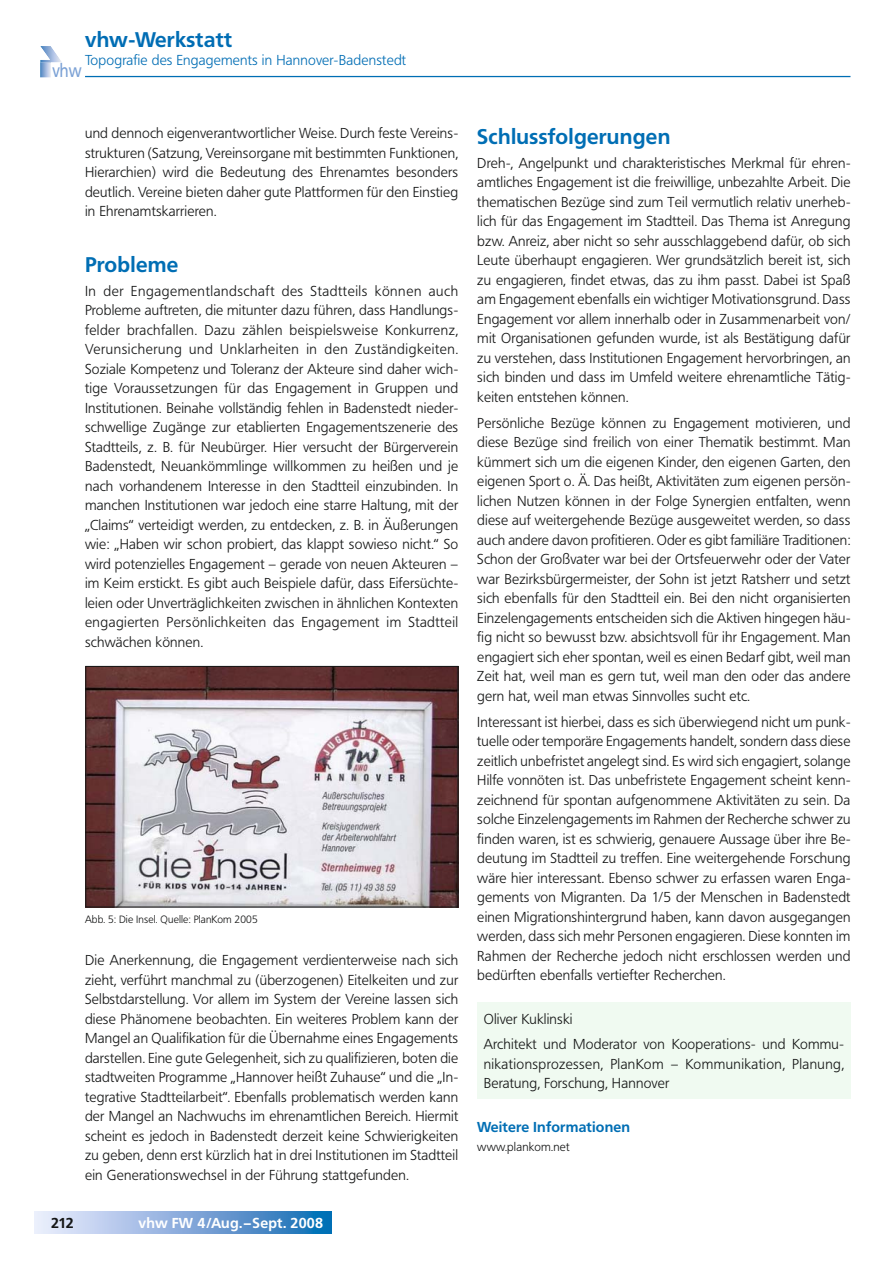
<style>
.page{position:relative;width:893px;height:1263px;background:#fff}
.page>*{position:absolute;margin:0;border:0;box-sizing:border-box;transform-origin:0 0}
.t1{font:700 21px "Frutiger BQ";letter-spacing:.015em;color:#006eb4}
.t2{font:700 21px "Frutiger BQ";letter-spacing:.015em;color:#006db4}
.t3{font:18.75px "Frutiger BQ";color:#7ba1d5;scale:.83 1}
.t4{font:300 14.25px/19.5px "Frutiger BQ";letter-spacing:.015em;color:#151616;text-align:justify}
.t5{font:300 14.25px "Frutiger BQ";letter-spacing:.015em;color:#006db4}
.t6{font:700 14.25px "Frutiger BQ";letter-spacing:.015em;color:#fff}
.t7{font:700 14.25px "Frutiger BQ";letter-spacing:.015em;color:#006eb4}
.t8{font:700 14.25px "Frutiger BQ";color:#151616}
.t9{font:300 12px "Frutiger BQ";letter-spacing:.015em;color:#151616}
.t10{font:300 10.5px "Frutiger BQ";letter-spacing:.01em;color:#151616}
</style>
<div class="page">
<svg style="left:34px;top:1212px;width:298px;height:21px;background:#82abd9"></svg>
<hr style="left:85px;top:76px;width:765px;height:1px;background:#006eb4">
<svg style="left:40px;top:46px;width:21px;height:32px"></svg>
<div style="left:477px;top:1002px;width:373px;height:97px;background:#f0faf1"></div>
<img style="left:88px;top:668px;width:368px;height:237px">
<div style="left:86px;top:666px;width:372px;height:241px;border:1px solid #151616"></div>
<h1 class="t2" style="left:85px;top:31px;width:148px">vhw-Werkstatt</h1>
<p class="t5" style="left:85px;top:55px;width:323px">Topografie des Engagements in Hannover-Badenstedt</p>
<h2 class="t3" style="left:52px;top:63px;width:37px">vhw</h2>
<p class="t4" style="left:85px;top:125px;width:375px">und dennoch eigenverantwortlicher Weise. Durch feste Vereins&shy;strukturen (Satzung, Vereinsorgane mit bestimmten Funktionen, Hierarchien) wird die Bedeutung des Ehrenamtes besonders deutlich. Vereine bieten daher gute Plattformen für den Einstieg in Ehrenamtskarrieren.</p>
<h1 class="t1" style="left:85px;top:256px;width:95px">Probleme</h1>
<p class="t4" style="left:85px;top:282px;width:375px">In der Engagementlandschaft des Stadtteils können auch Probleme auftreten, die mitunter dazu führen, dass Handlungs&shy;felder brachfallen. Dazu zählen beispielsweise Konkurrenz, Verunsicherung und Unklarheiten in den Zuständigkeiten.<br>Soziale Kompetenz und Toleranz der Akteure sind daher wich&shy;tige Voraussetzungen für das Engagement in Gruppen und Institutionen. Beinahe vollständig fehlen in Badenstedt nieder&shy;schwellige Zugänge zur etablierten Engagementszenerie des Stadtteils, z. B. für Neubürger. Hier versucht der Bürgerverein Badenstedt, Neuankömmlinge willkommen zu heißen und je nach vorhandenem Interesse in den Stadtteil einzubinden. In manchen Institutionen war jedoch eine starre Haltung, mit der „Claims“ verteidigt werden, zu entdecken, z. B. in Äußerungen wie: „Haben wir schon probiert, das klappt sowieso nicht.“ So wird potenzielles Engagement – gerade von neuen Akteuren – im Keim erstickt. Es gibt auch Beispiele dafür, dass Eifersüchte&shy;leien oder Unverträglichkeiten zwischen in ähnlichen Kontexten engagierten Persönlichkeiten das Engagement im Stadtteil schwächen können.</p>
<p class="t10" style="left:85px;top:916px;width:174px">Abb. 5: Die Insel. Quelle: PlanKom 2005</p>
<p class="t4" style="left:85px;top:952px;width:375px">Die Anerkennung, die Engagement verdienterweise nach sich zieht, verführt manchmal zu (überzogenen) Eitelkeiten und zur Selbstdarstellung. Vor allem im System der Vereine lassen sich diese Phänomene beobachten. Ein weiteres Problem kann der Mangel an Qualifikation für die Übernahme eines Engagements darstellen. Eine gute Gelegenheit, sich zu qualifizieren, boten die stadtweiten Programme „Hannover heißt Zuhause“ und die „In&shy;tegrative Stadtteilarbeit“. Ebenfalls problematisch werden kann der Mangel an Nachwuchs im ehrenamtlichen Bereich. Hiermit scheint es jedoch in Badenstedt derzeit keine Schwierigkeiten zu geben, denn erst kürzlich hat in drei Institutionen im Stadtteil ein Generationswechsel in der Führung stattgefunden.</p>
<p class="t8" style="left:51px;top:1216px;width:24px">212</p>
<p class="t6" style="left:139px;top:1216px;width:186px">vhw FW 4 /Aug. – Sept. 2008</p>
<h1 class="t1" style="left:477px;top:128px;width:195px">Schlussfolgerungen</h1>
<p class="t4" style="left:477px;top:154px;width:375px">Dreh-, Angelpunkt und charakteristisches Merkmal für ehren&shy;amtliches Engagement ist die freiwillige, unbezahlte Arbeit. Die thematischen Bezüge sind zum Teil vermutlich relativ unerheb&shy;lich für das Engagement im Stadtteil. Das Thema ist Anregung bzw. Anreiz, aber nicht so sehr ausschlaggebend dafür, ob sich Leute überhaupt engagieren. Wer grundsätzlich bereit ist, sich zu engagieren, findet etwas, das zu ihm passt. Dabei ist Spaß am Engagement ebenfalls ein wichtiger Motivationsgrund. Dass Engagement vor allem innerhalb oder in Zusammenarbeit von/ mit Organisationen gefunden wurde, ist als Bestätigung dafür zu verstehen, dass Institutionen Engagement hervorbringen, an sich binden und dass im Umfeld weitere ehrenamtliche Tätig&shy;keiten entstehen können.</p>
<p class="t4" style="left:477px;top:414px;width:375px">Persönliche Bezüge können zu Engagement motivieren, und diese Bezüge sind freilich von einer Thematik bestimmt. Man kümmert sich um die eigenen Kinder, den eigenen Garten, den eigenen Sport o. Ä. Das heißt, Aktivitäten zum eigenen persön&shy;lichen Nutzen können in der Folge Synergien entfalten, wenn diese auf weitergehende Bezüge ausgeweitet werden, so dass auch andere davon profitieren. Oder es gibt familiäre Traditionen:<br>Schon der Großvater war bei der Ortsfeuerwehr oder der Vater war Bezirksbürgermeister, der Sohn ist jetzt Ratsherr und setzt sich ebenfalls für den Stadtteil ein. Bei den nicht organisierten Einzelengagements entscheiden sich die Aktiven hingegen häu&shy;fig nicht so bewusst bzw. absichtsvoll für ihr Engagement. Man engagiert sich eher spontan, weil es einen Bedarf gibt, weil man Zeit hat, weil man es gern tut, weil man den oder das andere gern hat, weil man etwas Sinnvolles sucht etc.</p>
<p class="t4" style="left:477px;top:713px;width:375px">Interessant ist hierbei, dass es sich überwiegend nicht um punk&shy;tuelle oder temporäre Engagements handelt, sondern dass diese zeitlich unbefristet angelegt sind. Es wird sich engagiert, solange Hilfe vonnöten ist. Das unbefristete Engagement scheint kenn&shy;zeichnend für spontan aufgenommene Aktivitäten zu sein. Da solche Einzelengagements im Rahmen der Recherche schwer zu finden waren, ist es schwierig, genauere Aussage über ihre Be&shy;deutung im Stadtteil zu treffen. Eine weitergehende Forschung wäre hier interessant. Ebenso schwer zu erfassen waren Enga&shy;gements von Migranten. Da 1/5 der Menschen in Badenstedt einen Migrationshintergrund haben, kann davon ausgegangen werden, dass sich mehr Personen engagieren. Diese konnten im Rahmen der Recherche jedoch nicht erschlossen werden und bedürften ebenfalls vertiefter Recherchen.</p>
<p class="t4" style="left:484px;top:1007px;width:362px;line-height:26px">Oliver Kuklinski<br>Architekt und Moderator von Kooperations- und Kommu-</p>
<p class="t4" style="left:484px;top:1055px;width:362px">nikationsprozessen, PlanKom – Kommunikation, Planung,<br>Beratung, Forschung, Hannover</p>
<p class="t7" style="left:477px;top:1120px;width:154px">Weitere Informationen</p>
<p class="t9" style="left:477px;top:1142px;width:94px">www.plankom.net</p>
</div>
